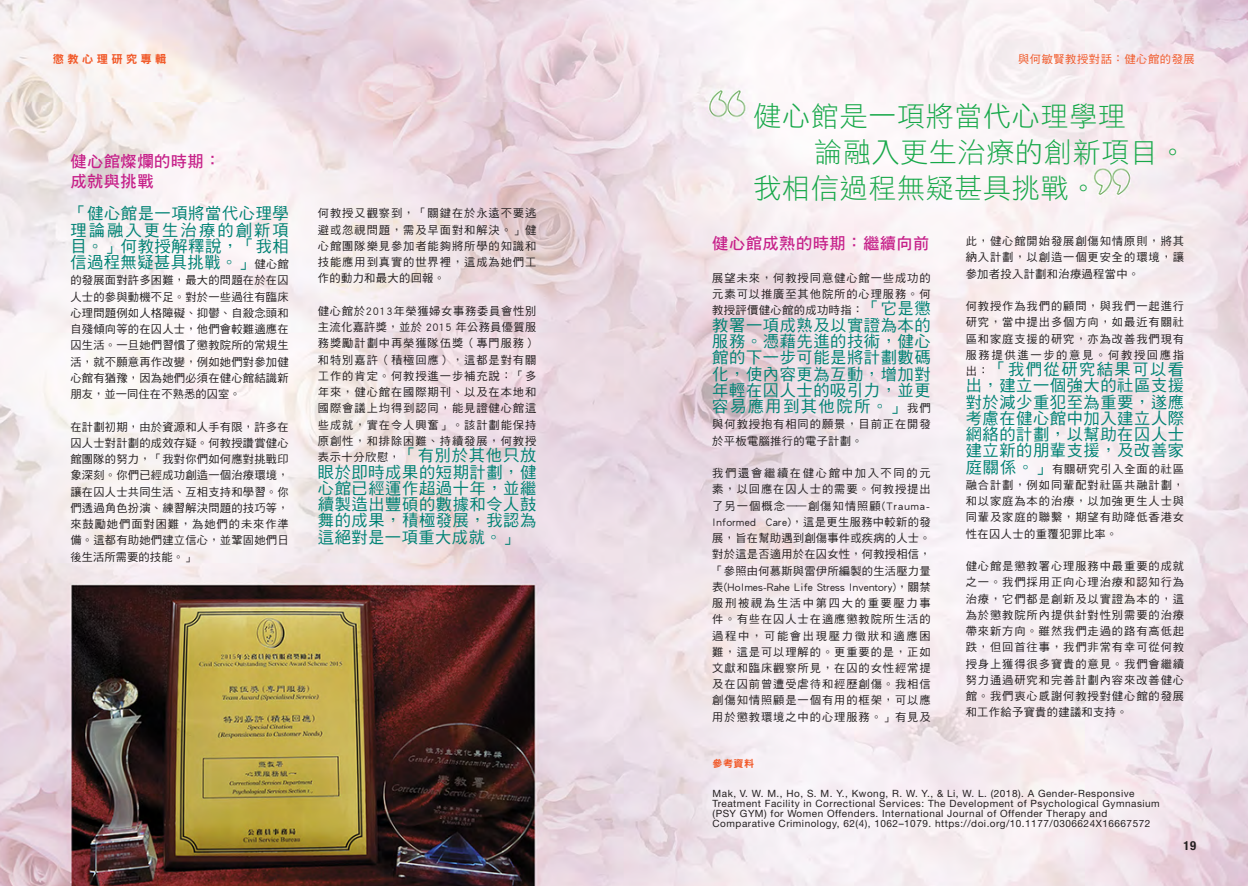
<style>
.page{position:relative;width:1248px;height:886px;background:#fff}
.page>*{position:absolute;margin:0;border:0;box-sizing:border-box;transform-origin:0 0}
.t1{font:27.88px "DF Hei Std W3";letter-spacing:.03em;color:#18a84a}
.t2{font:16.25px/16.2px "DF Hei Std W5";letter-spacing:.035em;color:#008274;text-align:justify}
.t3{font:16.25px/20px "DF Hei Std W7";letter-spacing:.03em;color:#c62089}
.t4{font:700 condensed 12.5px "Helvetica Neue LT Pro";color:#231f20}
.t5{font:11.25px/16.2px "DF Hei Std W5";letter-spacing:.08em;color:#231f20;text-align:justify}
.t6{font:11.25px "DF Hei Std W5";letter-spacing:.05em;color:#f15929}
.t7{font:11.25px "DF Hei Std W9";letter-spacing:.3em;color:#f15929}
.t8{font:10px/10px "Helvetica Neue LT Pro";letter-spacing:.05em;color:#231f20}
.t9{font:10px "DF Hei Std W9";color:#f15929}
.s1{font-size:11.25px;color:#231f20}
.s2{font-size:16.25px;color:#008274}
</style>
<div class="page">
<img style="left:0;top:0;width:1247px;height:886px">
<p class="t7" style="left:53px;top:53px;width:115px">懲教心理研究專輯</p>
<p class="t6" style="left:1017px;top:53px;width:178px">與何敏賢教授對話：健心館的發展</p>
<h2 class="t3" style="left:70px;top:151px;width:152px">健心館燦爛的時期：成就與挑戰</h2>
<h2 class="t2" style="left:70px;top:205px;width:220px">「健心館是一項將當代心理學理論融入更生治療的創新項目。」何教授解釋說，「我相信過程無疑甚具挑戰。」<span class="s1">健心館</span></h2>
<p class="t5" style="left:70px;top:272px;width:220px">的發展面對許多困難，最大的問題在於在囚人士的參與動機不足。對於一些過往有臨床心理問題例如人格障礙、抑鬱、自殺念頭和自殘傾向等的在囚人士，他們會較難適應在囚生活。一旦她們習慣了懲教院所的常規生活，就不願意再作改變，例如她們對參加健心館有猶豫，因為她們必須在健心館結識新朋友，並一同住在不熟悉的囚室。</p>
<p class="t5" style="left:70px;top:418px;width:220px">在計劃初期，由於資源和人手有限，許多在囚人士對計劃的成效存疑。何教授讚賞健心館團隊的努力，「我對你們如何應對挑戰印象深刻。你們已經成功創造一個治療環境，讓在囚人士共同生活、互相支持和學習。你們透過角色扮演、練習解決問題的技巧等，來鼓勵她們面對困難，為她們的未來作準備。這都有助她們建立信心，並鞏固她們日後生活所需要的技能。」</p>
<p class="t5" style="left:318px;top:205px;width:220px">何教授又觀察到，「關鍵在於永遠不要逃避或忽視問題，需及早面對和解決。」健心館團隊樂見參加者能夠將所學的知識和技能應用到真實的世界裡，這成為她們工作的動力和最大的回報。</p>
<p class="t5" style="left:318px;top:303px;width:220px">健心館於2013年榮獲婦女事務委員會性別主流化嘉許獎，並於 2015 年公務員優質服務獎勵計劃中再榮獲隊伍獎（專門服務）和特別嘉許（積極回應），這都是對有關工作的肯定。何教授進一步補充說：「多年來，健心館在國際期刊、以及在本地和國際會議上均得到認同，能見證健心館這些成就，實在令人興奮」。該計劃能保持原創性，和排除困難、持續發展，何教授</p>
<h2 class="t2" style="left:318px;top:447px;width:220px"><span class="s1">表示十分欣慰，</span>「有別於其他只放眼於即時成果的短期計劃，健心館已經運作超過十年，並繼續製造出豐碩的數據和令人鼓舞的成果，積極發展，我認為這絕對是一項重大成就。」</h2>
<h1 class="t1" style="left:753px;top:101px;width:374px">健心館是一項將當代心理學理</h1>
<h1 class="t1" style="left:814px;top:137px;width:374px">論融入更生治療的創新項目。</h1>
<h1 class="t1" style="left:753px;top:173px;width:345px">我相信過程無疑甚具挑戰。</h1>
<h2 class="t3" style="left:712px;top:233px;width:219px">健心館成熟的時期：繼續向前</h2>
<p class="t5" style="left:712px;top:270px;width:220px">展望未來，何教授同意健心館一些成功的元素可以推廣至其他院所的心理服務。何教授評價健心館的成功時指：<span class="s2">「它是懲</span></p>
<h2 class="t2" style="left:712px;top:316px;width:220px">教署一項成熟及以實證為本的服務。憑藉先進的技術，健心館的下一步可能是將計劃數碼化，使內容更為互動，增加對年輕在囚人士的吸引力，並更容易應用到其他院所。」<span class="s1">我們</span></h2>
<p class="t5" style="left:712px;top:416px;width:220px">與何教授抱有相同的願景，目前正在開發於平板電腦推行的電子計劃。</p>
<p class="t5" style="left:712px;top:465px;width:220px">我們還會繼續在健心館中加入不同的元素，以回應在囚人士的需要。何教授提出了另一個概念——創傷知情照顧(Trauma-Informed Care)，這是更生服務中較新的發展，旨在幫助遇到創傷事件或疾病的人士。對於這是否適用於在囚女性，何教授相信，「參照由何慕斯與雷伊所編製的生活壓力量表(Holmes-Rahe Life Stress Inventory)，關禁服刑被視為生活中第四大的重要壓力事件。有些在囚人士在適應懲教院所生活的過程中，可能會出現壓力徵狀和適應困難，這是可以理解的。更重要的是，正如文獻和臨床觀察所見，在囚的女性經常提及在囚前曾遭受虐待和經歷創傷。我相信創傷知情照顧是一個有用的框架，可以應用於懲教環境之中的心理服務。」有見及</p>
<p class="t5" style="left:965px;top:233px;width:220px">此，健心館開始發展創傷知情原則，將其納入計劃，以創造一個更安全的環境，讓參加者投入計劃和治療過程當中。</p>
<p class="t5" style="left:965px;top:298px;width:220px">何教授作為我們的顧問，與我們一起進行研究，當中提出多個方向，如最近有關社區和家庭支援的研究，亦為改善我們現有服務提供進一步的意見。何教授回應指</p>
<h2 class="t2" style="left:965px;top:361px;width:220px"><span class="s1">出：</span>「我們從研究結果可以看出，建立一個強大的社區支援對於減少重犯至為重要，遂應考慮在健心館中加入建立人際網絡的計劃，以幫助在囚人士建立新的朋輩支援，及改善家</h2>
<p class="t5" style="left:965px;top:460px;width:220px"><span class="s2">庭關係。」</span>有關研究引入全面的社區融合計劃，例如同輩配對社區共融計劃，和以家庭為本的治療，以加強更生人士與同輩及家庭的聯繫，期望有助降低香港女性在囚人士的重覆犯罪比率。</p>
<p class="t5" style="left:965px;top:558px;width:220px">健心館是懲教署心理服務中最重要的成就之一。我們採用正向心理治療和認知行為治療，它們都是創新及以實證為本的，這為於懲教院所內提供針對性別需要的治療帶來新方向。雖然我們走過的路有高低起跌，但回首往事，我們非常有幸可從何教授身上獲得很多寶貴的意見。我們會繼續努力通過研究和完善計劃內容來改善健心館。我們衷心感謝何教授對健心館的發展和工作給予寶貴的建議和支持。</p>
<p class="t9" style="left:712px;top:758px;width:43px">參考資料</p>
<p class="t8" style="left:712px;top:788px;width:448px">Mak, V. W. M., Ho, S. M. Y., Kwong, R. W. Y., &amp; Li, W. L. (2018). A Gender-Responsive Treatment Facility in Correctional Services: The Development of Psychological Gymnasium (PSY GYM) for Women Offenders. International Journal of Offender Therapy and Comparative Criminology, 62(4), 1062–1079. https://doi.org/10.1177/0306624X16667572</p>
<p class="t4" style="left:1183px;top:838px;width:14px">19</p>
</div>
